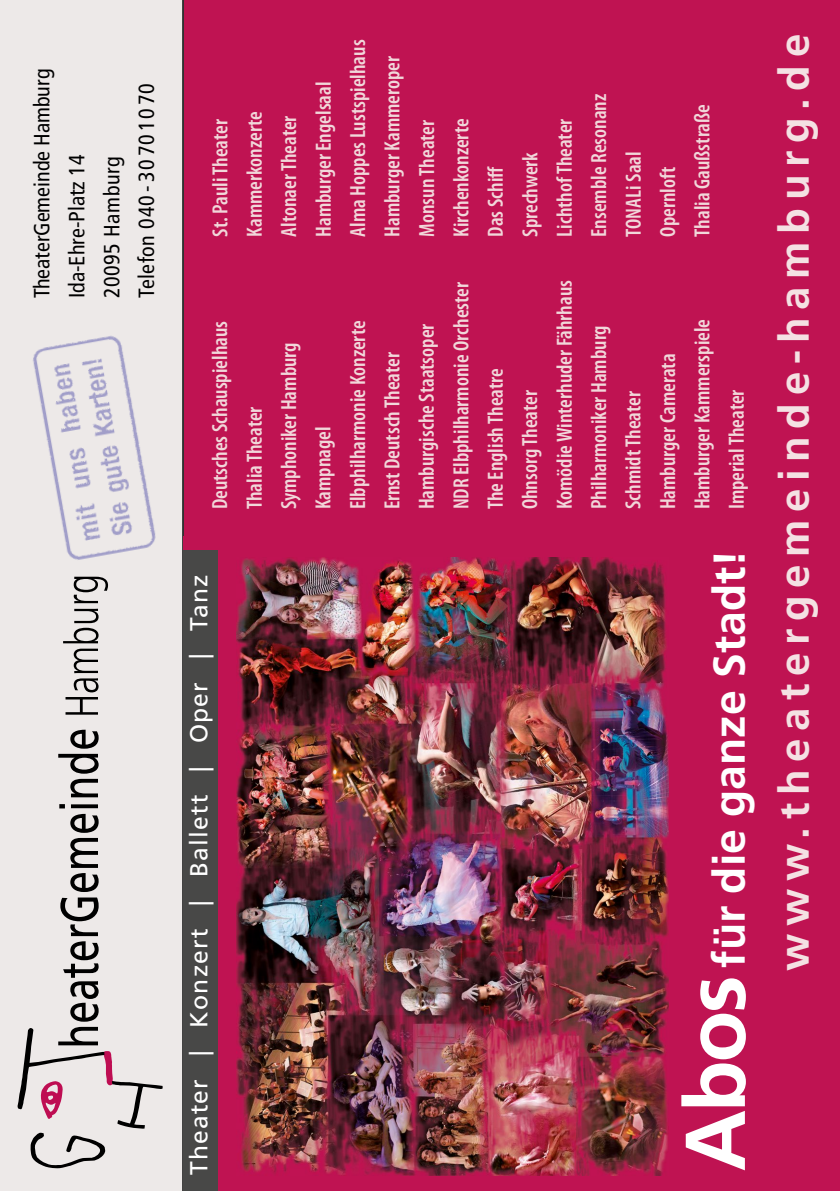
<style>
.page{position:relative;width:840px;height:1191px;background:#fff}
.page>*{position:absolute;margin:0;border:0;box-sizing:border-box;transform-origin:0 0}
.t1{font:700 44.6px "Frutiger LT Std";color:#fff}
.t2{font:700 42px "Frutiger LT Std";letter-spacing:.18em;color:#f4e1e3}
.t3{font:24.6px "Frutiger LT Std";letter-spacing:.05em;color:#fff}
.t4{font:600 condensed 22px/34.4px "Myriad Pro";color:#f1d7da}
.t5{font:condensed 22px/34.8px "Frutiger LT Std";color:#000}
.s1{font-size:84.6px}
</style>
<div class="page">
<div style="left:179px;top:0;width:660px;height:1191px;background:#bf1352"></div>
<div style="left:0;top:0;width:183px;height:1191px;background:#ede9e8"></div>
<hr style="left:182px;top:0;width:2px;height:1191px;background:#000">
<svg style="left:60px;top:814px;width:39px;height:207px"></svg>
<svg style="left:71px;top:804px;width:27px;height:4px"></svg>
<svg style="left:59px;top:804px;width:6px;height:4px"></svg>
<svg style="left:70px;top:779px;width:28px;height:18px"></svg>
<svg style="left:58px;top:754px;width:41px;height:19px"></svg>
<svg style="left:70px;top:729px;width:29px;height:19px"></svg>
<svg style="left:63px;top:577px;width:45px;height:137px"></svg>
<svg style="left:17px;top:1027px;width:145px;height:141px"></svg>
<img style="left:236px;top:557px;width:432px;height:618px">
<div style="left:183px;top:540px;width:34px;height:651px;background:#484847"></div>
<div style="left:184px;top:536px;width:47px;height:14px;background:#bf1352"></div>
<img style="left:33px;top:336px;width:123px;height:224px">
<p class="t5" style="left:25px;top:298px;width:231px;rotate:-90deg">TheaterGemeinde Hamburg<br>Ida-Ehre-Platz 14<br>20095 Hamburg<br>Telefon 040 - 30 70 10 70</p>
<p class="t4" style="left:202px;top:237px;width:199px;rotate:-90deg">St. Pauli Theater<br>Kammerkonzerte<br>Altonaer Theater<br>Hamburger Engelsaal<br>Alma Hoppes Lustspielhaus<br>Hamburger Kammeroper<br>Monsun Theater<br>Kirchenkonzerte<br>Das Schiff<br>Sprechwerk<br>Lichthof Theater<br>Ensemble Resonanz<br>TONALi Saal<br>Opernloft<br>Thalia Gaußstraße</p>
<p class="t4" style="left:202px;top:509px;width:231px;rotate:-90deg">Deutsches Schauspielhaus<br>Thalia Theater<br>Symphoniker Hamburg<br>Kampnagel<br>Elbphilharmonie Konzerte<br>Ernst Deutsch Theater<br>Hamburgische Staatsoper<br>NDR Elbphilharmonie Orchester<br>The English Theatre<br>Ohnsorg Theater<br>Komödie Winterhuder Fährhaus<br>Philharmoniker Hamburg<br>Schmidt Theater<br>Hamburger Camerata<br>Hamburger Kammerspiele<br>Imperial Theater</p>
<p class="t3" style="left:184px;top:1175px;width:602px;rotate:-90deg">Theater | Konzert | Ballett | Oper | Tanz</p>
<h1 class="t1" style="left:702px;top:1171px;width:623px;rotate:-90deg"><span class="s1">Abos</span> für die ganze Stadt!</h1>
<h2 class="t2" style="left:768px;top:971px;width:938px;rotate:-90deg">www.theatergemeinde-hamburg.de</h2>
</div>
